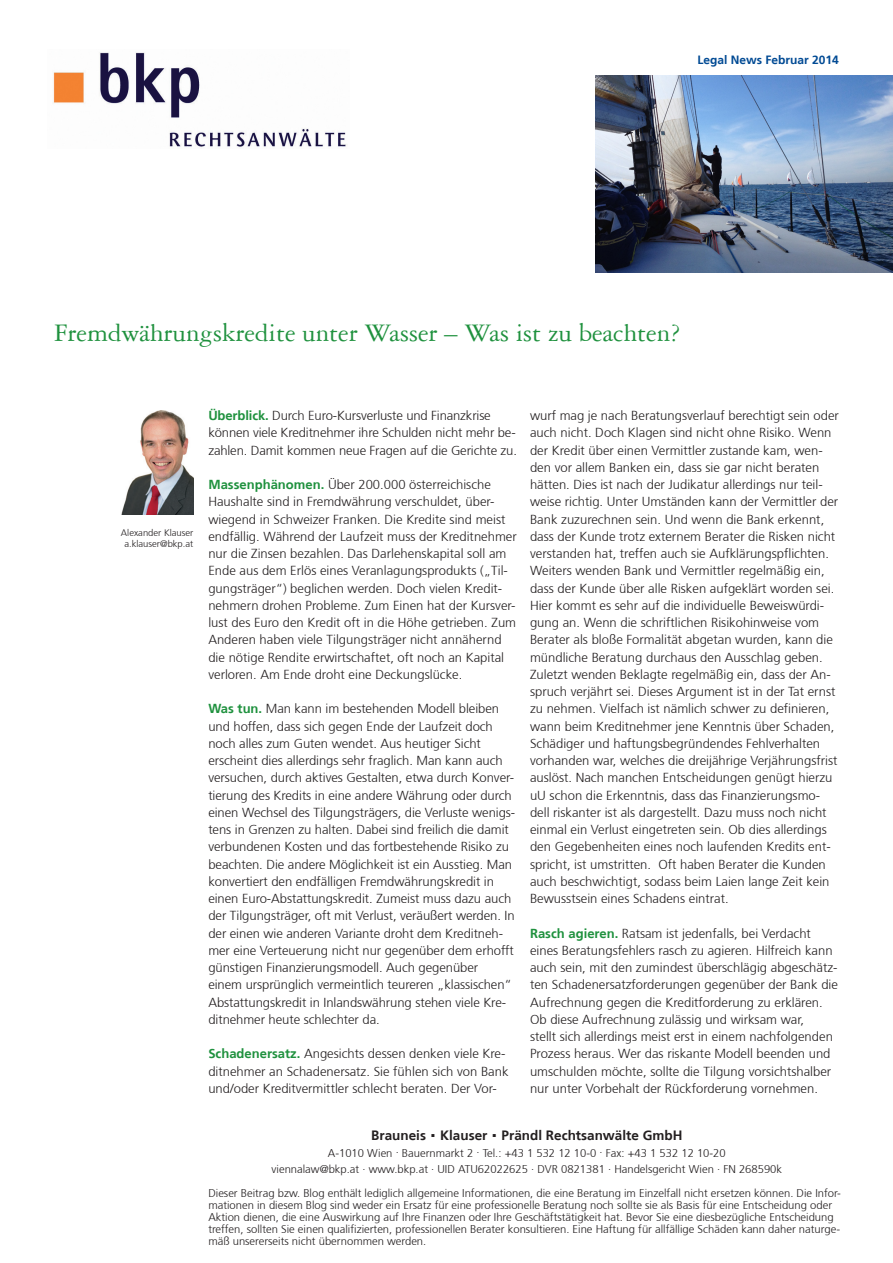
<style>
.page{position:relative;width:893px;height:1263px;background:#fff}
.page>*{position:absolute;margin:0;border:0;box-sizing:border-box;transform-origin:0 0}
.t1{font:27px "Garamond Three";color:#1f913e}
.Bildunterschr_Autore{font:700 13.5px "Frutiger 65";color:#231f20}
.Copytext{font:300 13.05px/17.2px "Frutiger 45";color:#231f20}
.t2{font:700 12px "Frutiger 65";color:#014a94}
.Bildunterschr_Autore-2{font:300 11.25px/12px "Frutiger 45";color:#231f20}
.Bildunterschr_Autore-3{font:300 9.45px "Frutiger 45";color:#231f20}
.s1{font-family:"Frutiger 65";font-weight:700;color:#1f913e}
</style>
<div class="page">
<img style="left:53px;top:52px;width:294px;height:95px">
<img style="left:595px;top:75px;width:298px;height:197px">
<img style="left:121px;top:410px;width:73px;height:104px">
<p class="t2" style="left:698px;top:52px;width:143px">Legal News Februar 2014</p>
<p class="t1" style="left:54px;top:318px;width:628px">Fremdwährungskredite unter Wasser – Was ist zu beachten?</p>
<p class="Bildunterschr_Autore-3" style="left:121px;top:527px;width:74px">Alexander Klauser</p>
<p class="Bildunterschr_Autore-3" style="left:124px;top:538px;width:70px">a.klauser@bkp.at</p>
<p class="Copytext" style="left:208px;top:407px;width:310px"><span class="s1">Überblick.</span> Durch Euro-Kursverluste und Finanzkrise können viele Kreditnehmer ihre Schulden nicht mehr be&shy;zahlen. Damit kommen neue Fragen auf die Gerichte zu.</p>
<p class="Copytext" style="left:208px;top:476px;width:310px"><span class="s1">Massenphänomen.</span> Über 200.000 österreichische Haushalte sind in Fremdwährung verschuldet, über&shy;wiegend in Schweizer Franken. Die Kredite sind meist endfällig. Während der Laufzeit muss der Kreditnehmer nur die Zinsen bezahlen. Das Darlehenskapital soll am Ende aus dem Erlös eines Veranlagungsprodukts („Til&shy;gungsträger“) beglichen werden. Doch vielen Kredit&shy;nehmern drohen Probleme. Zum Einen hat der Kursver&shy;lust des Euro den Kredit oft in die Höhe getrieben. Zum Anderen haben viele Tilgungsträger nicht annähernd die nötige Rendite erwirtschaftet, oft noch an Kapital verloren. Am Ende droht eine Deckungslücke.</p>
<p class="Copytext" style="left:208px;top:700px;width:308px"><span class="s1">Was tun.</span> Man kann im bestehenden Modell bleiben und hoffen, dass sich gegen Ende der Laufzeit doch noch alles zum Guten wendet. Aus heutiger Sicht erscheint dies allerdings sehr fraglich. Man kann auch versuchen, durch aktives Gestalten, etwa durch Konver&shy;tierung des Kredits in eine andere Währung oder durch einen Wechsel des Tilgungsträgers, die Verluste wenigs&shy;tens in Grenzen zu halten. Dabei sind freilich die damit verbundenen Kosten und das fortbestehende Risiko zu beachten. Die andere Möglichkeit ist ein Ausstieg. Man konvertiert den endfälligen Fremdwährungskredit in einen Euro-Abstattungskredit. Zumeist muss dazu auch der Tilgungsträger, oft mit Verlust, veräußert werden. In der einen wie anderen Variante droht dem Kreditneh&shy;mer eine Verteuerung nicht nur gegenüber dem erhofft günstigen Finanzierungsmodell. Auch gegenüber<br>einem ursprünglich vermeintlich teureren „klassischen“ Abstattungskredit in Inlandswährung stehen viele Kre&shy;ditnehmer heute schlechter da.</p>
<p class="Copytext" style="left:208px;top:1045px;width:302px"><span class="s1">Schadenersatz.</span> Angesichts dessen denken viele Kre&shy;ditnehmer an Schadenersatz. Sie fühlen sich von Bank und/oder Kreditvermittler schlecht beraten. Der Vor-</p>
<p class="Copytext" style="left:530px;top:407px;width:310px">wurf mag je nach Beratungsverlauf berechtigt sein oder auch nicht. Doch Klagen sind nicht ohne Risiko. Wenn der Kredit über einen Vermittler zustande kam, wen&shy;den vor allem Banken ein, dass sie gar nicht beraten hätten. Dies ist nach der Judikatur allerdings nur teil&shy;weise richtig. Unter Umständen kann der Vermittler der Bank zuzurechnen sein. Und wenn die Bank erkennt, dass der Kunde trotz externem Berater die Risken nicht verstanden hat, treffen auch sie Aufklärungspflichten.<br>Weiters wenden Bank und Vermittler regelmäßig ein, dass der Kunde über alle Risken aufgeklärt worden sei.<br>Hier kommt es sehr auf die individuelle Beweiswürdi&shy;gung an. Wenn die schriftlichen Risikohinweise vom Berater als bloße Formalität abgetan wurden, kann die mündliche Beratung durchaus den Ausschlag geben.<br>Zuletzt wenden Beklagte regelmäßig ein, dass der An&shy;spruch verjährt sei. Dieses Argument ist in der Tat ernst zu nehmen. Vielfach ist nämlich schwer zu definieren, wann beim Kreditnehmer jene Kenntnis über Schaden, Schädiger und haftungsbegründendes Fehlverhalten vorhanden war, welches die dreijährige Verjährungsfrist auslöst. Nach manchen Entscheidungen genügt hierzu uU schon die Erkenntnis, dass das Finanzierungsmo&shy;dell riskanter ist als dargestellt. Dazu muss noch nicht einmal ein Verlust eingetreten sein. Ob dies allerdings den Gegebenheiten eines noch laufenden Kredits ent&shy;spricht, ist umstritten. Oft haben Berater die Kunden auch beschwichtigt, sodass beim Laien lange Zeit kein Bewusstsein eines Schadens eintrat.</p>
<p class="Copytext" style="left:530px;top:925px;width:309px"><span class="s1">Rasch agieren.</span> Ratsam ist jedenfalls, bei Verdacht eines Beratungsfehlers rasch zu agieren. Hilfreich kann auch sein, mit den zumindest überschlägig abgeschätz&shy;ten Schadenersatzforderungen gegenüber der Bank die Aufrechnung gegen die Kreditforderung zu erklären.<br>Ob diese Aufrechnung zulässig und wirksam war,<br>stellt sich allerdings meist erst in einem nachfolgenden Prozess heraus. Wer das riskante Modell beenden und umschulden möchte, sollte die Tilgung vorsichtshalber nur unter Vorbehalt der Rückforderung vornehmen.</p>
<p class="Bildunterschr_Autore" style="left:371px;top:1128px;width:313px">Brauneis <sup>.</sup> Klauser <sup>.</sup> Prändl Rechtsanwälte GmbH</p>
<p class="Bildunterschr_Autore-2" style="left:328px;top:1147px;width:399px">A-1010 Wien . Bauernmarkt 2 . Tel.: +43 1 532 12 10-0 . Fax: +43 1 532 12 10-20</p>
<p class="Bildunterschr_Autore-2" style="left:272px;top:1164px;width:512px">viennalaw@bkp.at . www.bkp.at . UID ATU62022625 . DVR 0821381 . Handelsgericht Wien . FN 268590k</p>
<p class="Bildunterschr_Autore-2" style="left:208px;top:1188px;width:634px">Dieser Beitrag bzw. Blog enthält lediglich allgemeine Informationen, die eine Beratung im Einzelfall nicht ersetzen können. Die Infor&shy;mationen in diesem Blog sind weder ein Ersatz für eine professionelle Beratung noch sollte sie als Basis für eine Entscheidung oder Aktion dienen, die eine Auswirkung auf Ihre Finanzen oder Ihre Geschäftstätigkeit hat. Bevor Sie eine diesbezügliche Entscheidung treffen, sollten Sie einen qualifizierten, professionellen Berater konsultieren. Eine Haftung für allfällige Schäden kann daher naturge&shy;mäß unsererseits nicht übernommen werden.</p>
</div>
